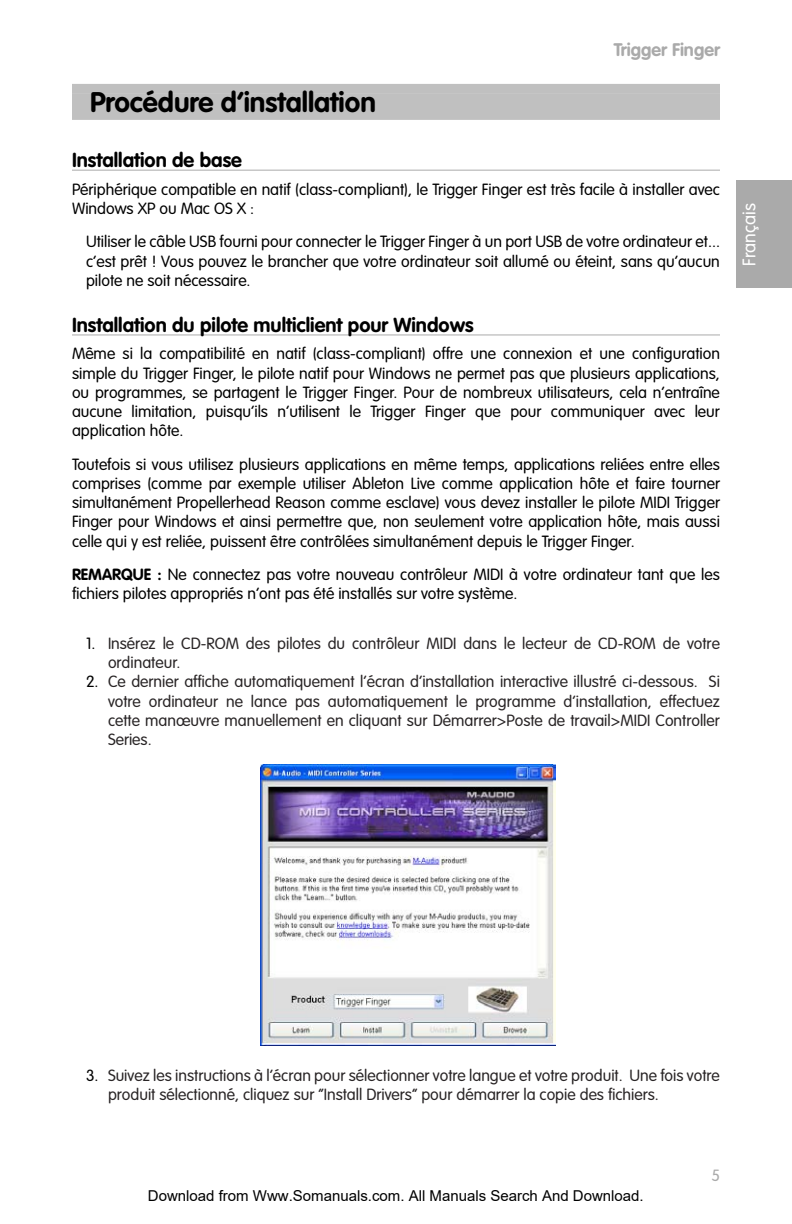
<style>
.page{position:relative;width:792px;height:1224px;background:#fff}
.page>*{position:absolute;margin:0;border:0;box-sizing:border-box;transform-origin:0 0}
.t1{font:700 28px "VAG Rounded";color:#000}
.t2{font:700 20px "VAG Rounded";color:#000}
.t3{font:700 18px "VAG Rounded";color:#aaa}
.t4{font:300 18px "VAG Rounded";color:#fff}
.t5{font:300 16px/19.2px "VAG Rounded";color:#000;text-align:justify}
.t6{font:300 16px/19.2px "VAG Rounded";color:#292526}
.t7{font:300 16px "VAG Rounded";color:#aaa}
.t8{font:15px "Arial";color:#000}
.s1{font-weight:700}
.s2{color:#000}
</style>
<div class="page">
<div style="left:736px;top:181px;width:56px;height:107px;background:#aaa"></div>
<div style="left:72px;top:84px;width:648px;height:10px;background:#c0c0c0"></div>
<div style="left:72px;top:94px;width:648px;height:26px;background:#c0c0c0"></div>
<hr style="left:72px;top:170px;width:648px;height:1px;background:#aaa">
<hr style="left:72px;top:334px;width:648px;height:1px;background:#aaa">
<img style="left:261px;top:764px;width:294px;height:282px">
<p class="t3" style="left:614px;top:39px;width:108px">Trigger Finger</p>
<h1 class="t1" style="left:90px;top:86px;width:287px">Procédure d’installation</h1>
<p class="t2" style="left:72px;top:149px;width:171px">Installation de base</p>
<p class="t5" style="left:72px;top:179px;width:650px">Périphérique compatible en natif (class-compliant), le Trigger Finger est très facile à installer avec<br>Windows XP ou Mac OS X :</p>
<p class="t5" style="left:86px;top:232px;width:636px">Utiliser le câble USB fourni pour connecter le Trigger Finger à un port USB de votre ordinateur et... c’est prêt ! Vous pouvez le brancher que votre ordinateur soit allumé ou éteint, sans qu’aucun pilote ne soit nécessaire.</p>
<p class="t2" style="left:72px;top:314px;width:403px">Installation du pilote multiclient pour Windows</p>
<p class="t5" style="left:72px;top:344px;width:649px">Même si la compatibilité en natif (class-compliant) offre une connexion et une configuration simple du Trigger Finger, le pilote natif pour Windows ne permet pas que plusieurs applications, ou programmes, se partagent le Trigger Finger. Pour de nombreux utilisateurs, cela n’entraîne aucune limitation, puisqu’ils n’utilisent le Trigger Finger que pour communiquer avec leur application hôte.</p>
<p class="t5" style="left:72px;top:455px;width:650px">Toutefois si vous utilisez plusieurs applications en même temps, applications reliées entre elles comprises (comme par exemple utiliser Ableton Live comme application hôte et faire tourner simultanément Propellerhead Reason comme esclave) vous devez installer le pilote MIDI Trigger Finger pour Windows et ainsi permettre que, non seulement votre application hôte, mais aussi celle qui y est reliée, puissent être contrôlées simultanément depuis le Trigger Finger.</p>
<p class="t5" style="left:72px;top:565px;width:649px"><span class="s1">REMARQUE :</span> Ne connectez pas votre nouveau contrôleur MIDI à votre ordinateur tant que les fichiers pilotes appropriés n’ont pas été installés sur votre système.</p>
<p class="t6" style="left:108px;top:634px;width:614px;text-indent:-22px"><span class="s2">1.</span> Insérez le CD-ROM des pilotes du contrôleur MIDI dans le lecteur de CD-ROM de votre ordinateur.</p>
<p class="t6" style="left:108px;top:672px;width:614px;text-align:justify;text-indent:-22px"><span class="s2">2.</span> Ce dernier affiche automatiquement l’écran d’installation interactive illustré ci-dessous. Si votre ordinateur ne lance pas automatiquement le programme d’installation, effectuez cette manœuvre manuellement en cliquant sur Démarrer&gt;Poste de travail&gt;MIDI Controller Series.</p>
<p class="t4" style="left:739px;top:266px;width:64px;rotate:-90deg">Français</p>
<p class="t6" style="left:108px;top:1066px;width:613px;text-indent:-22px"><span class="s2">3.</span> Suivez les instructions à l’écran pour sélectionner votre langue et votre produit. Une fois votre produit sélectionné, cliquez sur “Install Drivers” pour démarrer la copie des fichiers.</p>
<p class="t8" style="left:148px;top:1187px;width:497px">Download from Www.Somanuals.com. All Manuals Search And Download.</p>
<p class="t7" style="left:711px;top:1166px;width:10px">5</p>
</div>
